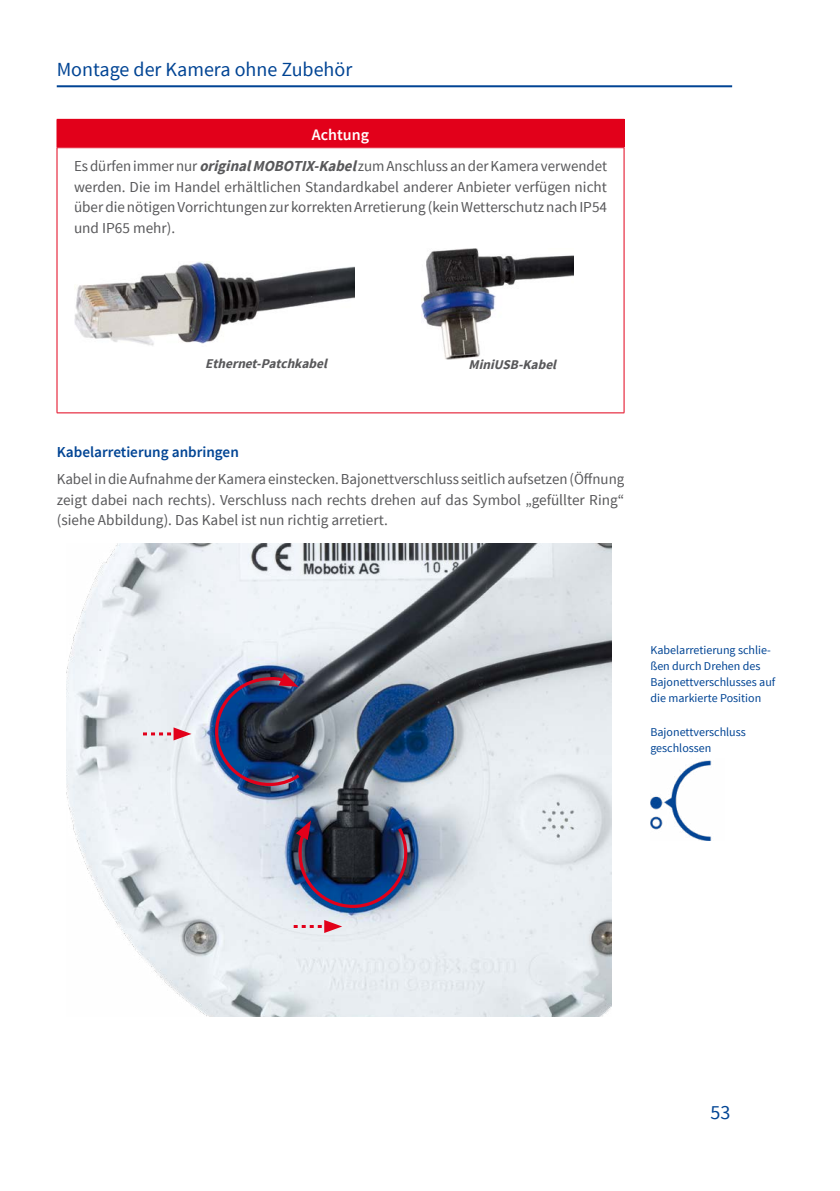
<style>
.page{position:relative;width:840px;height:1191px;background:#fff}
.page>*{position:absolute;margin:0;border:0;box-sizing:border-box;transform-origin:0 0}
.t1{font:20px "Source Sans Pro";color:#004494}
.t2{font:600 16px "Source Sans Pro";color:#fff}
.t3{font:15.2px/20.4px "Source Sans Pro";color:#58585a;text-align:justify}
.t4{font:600 15.2px "Source Sans Pro";color:#004494}
.t5{font:italic 700 13.4px "Source Sans Pro";color:#58585a}
.t6{font:12px/16px "Source Sans Pro";color:#004494}
.s1{font-weight:700;font-style:italic}
</style>
<div class="page">
<hr style="left:57px;top:85px;width:674px;height:2px;background:#004494">
<div style="left:57px;top:119px;width:566px;height:29px;background:#e2001a"></div>
<hr style="left:57px;top:119px;width:567px;height:1px;background:#e2001a">
<svg style="left:623px;top:120px;width:1px;height:27px"></svg>
<hr style="left:57px;top:147px;width:567px;height:1px;background:#e2001a">
<hr style="left:57px;top:148px;width:1px;height:264px;background:#e2001a">
<hr style="left:623px;top:148px;width:1px;height:264px;background:#e2001a">
<hr style="left:57px;top:412px;width:567px;height:1px;background:#e2001a">
<img style="left:421px;top:248px;width:152px;height:111px">
<img style="left:74px;top:262px;width:280px;height:84px">
<img style="left:66px;top:543px;width:545px;height:474px">
<svg style="left:143px;top:727px;width:48px;height:13px"></svg>
<svg style="left:293px;top:920px;width:49px;height:13px"></svg>
<img style="left:296px;top:820px;width:112px;height:89px">
<img style="left:214px;top:673px;width:89px;height:114px">
<img style="left:650px;top:760px;width:62px;height:80px">
<h1 class="t1" style="left:57px;top:57px;width:297px">Montage der Kamera ohne Zubehör</h1>
<p class="t2" style="left:312px;top:124px;width:59px">Achtung</p>
<p class="t3" style="left:74px;top:156px;width:534px">Esdürfenimmernur<span class="s1">originalMOBOTIX-Kabel</span>zum Anschluss an der Kamera verwendet werden. Die im Handel erhältlichen Standardkabel anderer Anbieter verfügen nicht überdienötigenVorrichtungenzur korrektenArretierung (keinWetterschutznachIP54 und IP65 mehr).</p>
<p class="t5" style="left:205px;top:354px;width:127px">Ethernet-Patchkabel</p>
<p class="t5" style="left:468px;top:356px;width:93px">MiniUSB-Kabel</p>
<p class="t4" style="left:57px;top:442px;width:183px">Kabelarretierung anbringen</p>
<p class="t3" style="left:57px;top:469px;width:568px">Kabel indieAufnahmederKamera einstecken.Bajonettverschluss seitlichaufsetzen(Öffnung zeigt dabei nach rechts). Verschluss nach rechts drehen auf das Symbol „gefüllter Ring“ (siehe Abbildung). Das Kabel ist nun richtig arretiert.</p>
<p class="t6" style="left:650px;top:642px;width:126px">Kabelarretierung schlie&shy;ßen durch Drehen des<br>Bajonettverschlusses auf die markierte Position</p>
<p class="t6" style="left:650px;top:724px;width:97px">Bajonettverschluss geschlossen</p>
<h1 class="t1" style="left:710px;top:1099px;width:21px">53</h1>
</div>
